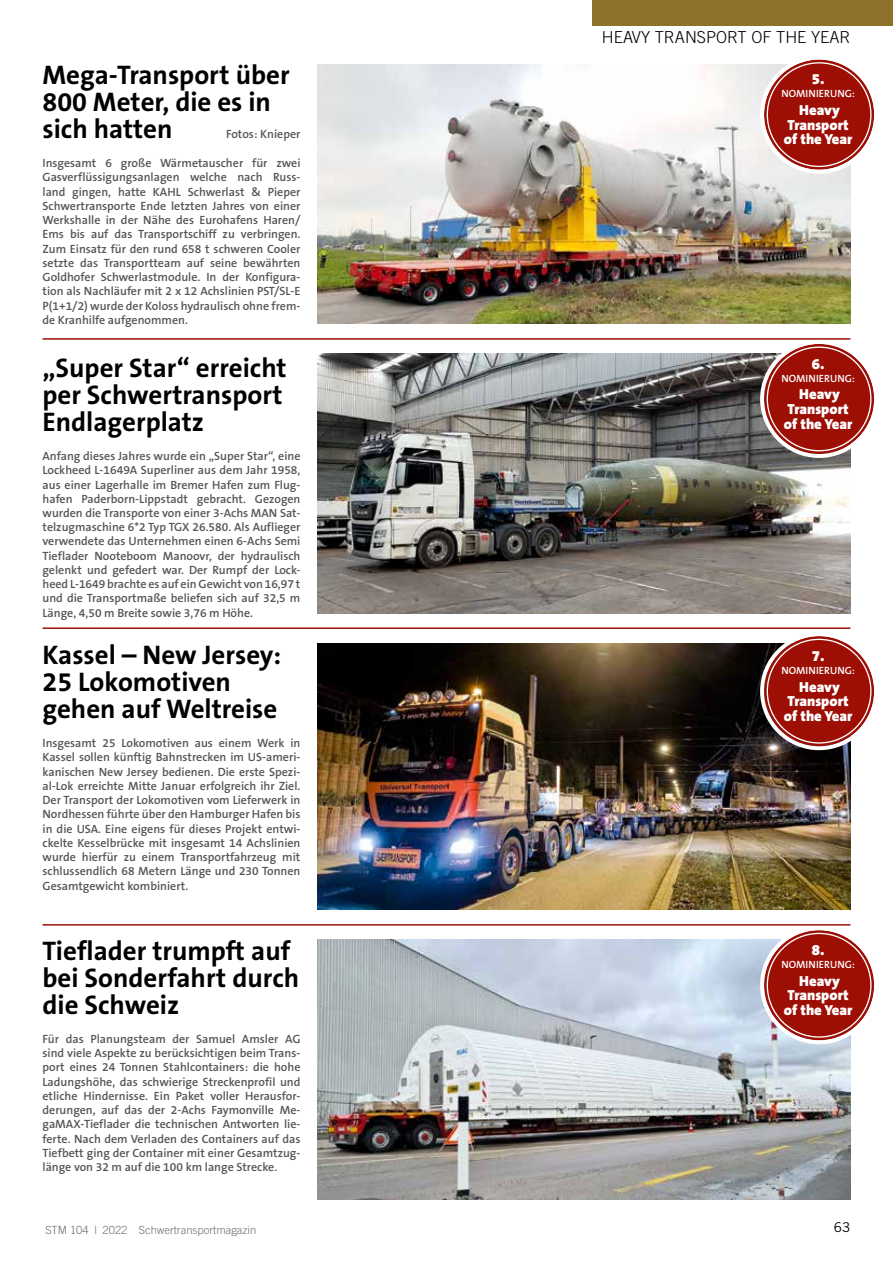
<style>
.page{position:relative;width:893px;height:1263px;background:#fff}
.page>*{position:absolute;margin:0;border:0;box-sizing:border-box;transform-origin:0 0}
.t1{font:700 27px/27px "The Sans B7";color:#000}
.t2{font:300 16.5px "Trade Gothic";color:#000}
.t3{font:900 15px "The Sans B9";color:#fff}
.t4{font:900 14.7px/14.7px "The Sans B9";color:#fff;text-align:center}
.t5{font:13.5px "Trade Gothic";color:#000}
.t6{font:600 12px/14.2px "The Sans B6";color:#565655;text-align:justify}
.t7{font:300 11.25px "Trade Gothic";color:#6e6e6e}
.t8{font:600 10.5px "The Sans B6";color:#fff}
</style>
<div class="page">
<div style="left:592px;top:0;width:301px;height:26px;background:#8e722b"></div>
<hr style="left:43px;top:338px;width:807px;height:2px;background:#9d0e05">
<hr style="left:43px;top:627px;width:807px;height:2px;background:#9d0e05">
<hr style="left:43px;top:924px;width:807px;height:1px;background:#9d0e05">
<img style="left:317px;top:65px;width:533px;height:259px">
<div style="left:764px;top:60px;width:110px;height:110px;background:#9d0e05;border-radius:50%"></div>
<div style="left:760px;top:56px;width:118px;height:118px;border:4px solid #fff;border-radius:50%"></div>
<img style="left:317px;top:354px;width:533px;height:259px">
<div style="left:764px;top:344px;width:110px;height:110px;background:#9d0e05;border-radius:50%"></div>
<div style="left:760px;top:340px;width:118px;height:118px;border:4px solid #fff;border-radius:50%"></div>
<img style="left:317px;top:643px;width:533px;height:267px">
<div style="left:764px;top:636px;width:110px;height:110px;background:#9d0e05;border-radius:50%"></div>
<div style="left:760px;top:632px;width:118px;height:118px;border:4px solid #fff;border-radius:50%"></div>
<img style="left:317px;top:940px;width:533px;height:259px">
<div style="left:764px;top:930px;width:110px;height:110px;background:#9d0e05;border-radius:50%"></div>
<div style="left:760px;top:926px;width:118px;height:118px;border:4px solid #fff;border-radius:50%"></div>
<h1 class="t1" style="left:43px;top:62px;width:249px">Mega-Transport über<br>800 Meter, die es in sich hatten</h1>
<p class="t6" style="left:226px;top:127px;width:76px">Fotos: Knieper</p>
<p class="t6" style="left:43px;top:156px;width:259px">Insgesamt 6 große Wärmetauscher für zwei Gasverflüssigungsanlagen welche nach Russ&shy;land gingen, hatte KAHL Schwerlast &amp; Pieper Schwertransporte Ende letzten Jahres von einer Werkshalle in der Nähe des Eurohafens Haren/ Ems bis auf das Transportschiff zu verbringen.<br>Zum Einsatz für den rund 658 t schweren Cooler setzte das Transportteam auf seine bewährten Goldhofer Schwerlastmodule. In der Konfigura&shy;tion als Nachläufer mit 2 x 12 Achslinien PST/SL-E P(1+1/2) wurde der Koloss hydraulisch ohne frem&shy;de Kranhilfe aufgenommen.</p>
<h1 class="t1" style="left:43px;top:355px;width:246px">„Super Star“ erreicht per Schwertransport<br>Endlagerplatz</h1>
<p class="t6" style="left:43px;top:449px;width:259px">Anfang dieses Jahres wurde ein „Super Star“, eine Lockheed L-1649A Superliner aus dem Jahr 1958, aus einer Lagerhalle im Bremer Hafen zum Flug&shy;hafen Paderborn-Lippstadt gebracht. Gezogen wurden die Transporte von einer 3-Achs MAN Sat&shy;telzugmaschine 6*2 Typ TGX 26.580. Als Auflieger verwendete das Unternehmen einen 6-Achs Semi Tieflader Nooteboom Manoovr, der hydraulisch gelenkt und gefedert war. Der Rumpf der Lock&shy;heed L-1649 brachte es auf ein Gewicht von 16,97 t und die Transportmaße beliefen sich auf 32,5 m Länge, 4,50 m Breite sowie 3,76 m Höhe.</p>
<h1 class="t1" style="left:43px;top:642px;width:240px">Kassel – New Jersey:<br>25 Lokomotiven gehen auf Weltreise</h1>
<p class="t6" style="left:43px;top:736px;width:259px">Insgesamt 25 Lokomotiven aus einem Werk in Kassel sollen künftig Bahnstrecken im US-ameri&shy;kanischen New Jersey bedienen. Die erste Spezi&shy;al-Lok erreichte Mitte Januar erfolgreich ihr Ziel.<br>Der Transport der Lokomotiven vom Lieferwerk in Nordhessen führte über den Hamburger Hafen bis in die USA. Eine eigens für dieses Projekt entwi&shy;ckelte Kesselbrücke mit insgesamt 14 Achslinien wurde hierfür zu einem Transportfahrzeug mit schlussendlich 68 Metern Länge und 230 Tonnen Gesamtgewicht kombiniert.</p>
<h1 class="t1" style="left:43px;top:938px;width:258px">Tieflader trumpft auf bei Sonderfahrt durch die Schweiz</h1>
<p class="t6" style="left:43px;top:1032px;width:259px">Für das Planungsteam der Samuel Amsler AG sind viele Aspekte zu berücksichtigen beim Trans&shy;port eines 24 Tonnen Stahlcontainers: die hohe Ladungshöhe, das schwierige Streckenprofil und etliche Hindernisse. Ein Paket voller Herausfor&shy;derungen, auf das der 2-Achs Faymonville Me&shy;gaMAX-Tieflader die technischen Antworten lie&shy;ferte. Nach dem Verladen des Containers auf das Tiefbett ging der Container mit einer Gesamtzug&shy;länge von 32 m auf die 100 km lange Strecke.</p>
<h2 class="t2" style="left:602px;top:27px;width:250px">HEAVY TRANSPORT OF THE YEAR</h2>
<p class="t3" style="left:812px;top:71px;width:14px">5.</p>
<p class="t8" style="left:781px;top:88px;width:75px">NOMINIERUNG:</p>
<p class="t4" style="left:784px;top:103px;width:70px">Heavy<br>Transport of the Year</p>
<p class="t3" style="left:812px;top:356px;width:14px">6.</p>
<p class="t8" style="left:781px;top:373px;width:75px">NOMINIERUNG:</p>
<p class="t4" style="left:784px;top:388px;width:70px">Heavy<br>Transport of the Year</p>
<p class="t3" style="left:812px;top:648px;width:14px">7.</p>
<p class="t8" style="left:781px;top:665px;width:75px">NOMINIERUNG:</p>
<p class="t4" style="left:784px;top:680px;width:70px">Heavy<br>Transport of the Year</p>
<p class="t3" style="left:812px;top:942px;width:14px">8.</p>
<p class="t8" style="left:781px;top:959px;width:75px">NOMINIERUNG:</p>
<p class="t4" style="left:784px;top:974px;width:70px">Heavy<br>Transport of the Year</p>
<p class="t7" style="left:45px;top:1223px;width:212px">STM 104 | 2022 Schwertransportmagazin</p>
<p class="t5" style="left:834px;top:1219px;width:18px">63</p>
</div>
